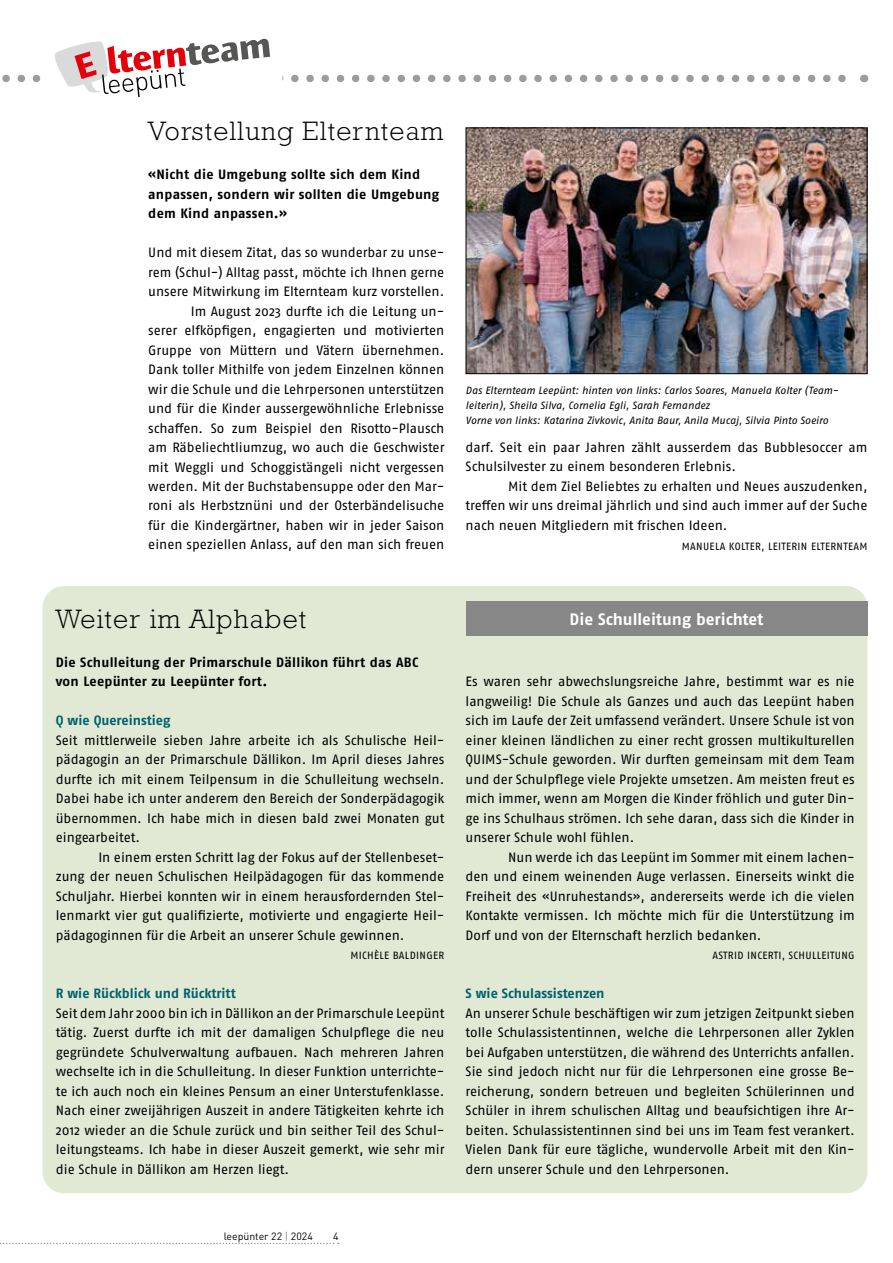
<style>
.page{position:relative;width:893px;height:1263px;background:#fff}
.page>*{position:absolute;margin:0;border:0;box-sizing:border-box;transform-origin:0 0}
.t1{font:300 27px "Rockwell Std";letter-spacing:.05em;color:#000}
.t2{font:700 16.5px "Fago OT";letter-spacing:-.005em;color:#fff}
.t3{font:13.5px/19.5px "Fago OT";letter-spacing:-.005em;color:#000;text-align:justify}
.t4{font:700 13.5px/19.5px "Fago OT";letter-spacing:.02em;color:#000}
.t5{font:700 13.5px "Fago OT";color:#00606e}
.t6{font:italic 10.5px/15px "Fago OT";letter-spacing:-.005em;color:#000}
.t7{font:10.5px "Fago OT";letter-spacing:.03em;color:#000}
.t8{font:10.5px "DINOT";color:#000}
.s1{color:#868786}
</style>
<div class="page">
<svg style="left:0;top:1243px;width:339px;height:1px"></svg>
<div style="left:43px;top:586px;width:824px;height:607px;background:#e1e9d4;border-radius:21px"></div>
<div style="left:466px;top:602px;width:401px;height:34px;background:#868786"></div>
<img style="left:468px;top:130px;width:397px;height:242px">
<div style="left:466px;top:128px;width:401px;height:246px;border:1px solid #000"></div>
<svg style="left:2px;top:38px;width:844px;height:60px"></svg>
<h1 class="t1" style="left:148px;top:116px;width:297px">Vorstellung Elternteam</h1>
<p class="t4" style="left:148px;top:165px;width:293px">«Nicht die Umgebung sollte sich dem Kind anpassen, sondern wir sollten die Umgebung dem Kind anpassen.»</p>
<p class="t3" style="left:148px;top:243px;width:298px;text-align:right">Und mit diesem Zitat, das so wunderbar zu unse&shy;rem (Schul-) Alltag passt, möchte ich Ihnen gerne unsere Mitwirkung im Elternteam kurz vorstellen.<br>Im August 2023 durfte ich die Leitung un-<br>serer elfköpfigen, engagierten und motivierten Gruppe von Müttern und Vätern übernehmen.<br>Dank toller Mithilfe von jedem Einzelnen können wir die Schule und die Lehrpersonen unterstützen und für die Kinder aussergewöhnliche Erlebnisse schaffen. So zum Beispiel den Risotto-Plausch am Räbeliechtliumzug, wo auch die Geschwister mit Weggli und Schoggistängeli nicht vergessen werden. Mit der Buchstabensuppe oder den Mar&shy;roni als Herbstznüni und der Osterbändelisuche für die Kindergärtner, haben wir in jeder Saison einen speziellen Anlass, auf den man sich freuen</p>
<p class="t6" style="left:466px;top:382px;width:374px">Das Elternteam Leepünt: hinten von links: Carlos Soares, Manuela Kolter ( Team&shy;leiterin ), Sheila Silva, Cornelia Egli, Sarah Fernandez<br>Vorne von links: Katarina Zivkovic, Anita Baur, Anila Mucaj, Silvia Pinto Soeiro</p>
<p class="t3" style="left:466px;top:437px;width:403px">darf. Seit ein paar Jahren zählt ausserdem das Bubblesoccer am<br>Schulsilvester zu einem besonderen Erlebnis.</p>
<p class="t3" style="left:466px;top:476px;width:403px;text-indent:43px">Mit dem Ziel Beliebtes zu erhalten und Neues auszudenken, treffen wir uns dreimal jährlich und sind auch immer auf der Suche nach neuen Mitgliedern mit frischen Ideen.</p>
<p class="t7" style="left:682px;top:540px;width:187px">MANUELA KOLTER, LEITERIN ELTERNTEAM</p>
<h1 class="t1" style="left:56px;top:603px;width:252px">Weiter im Alphabet</h1>
<p class="t4" style="left:56px;top:652px;width:364px">Die Schulleitung der Primarschule Dällikon führt das ABC von Leepünter zu Leepünter fort.</p>
<p class="t5" style="left:56px;top:712px;width:116px">Q wie Quereinstieg</p>
<p class="t3" style="left:56px;top:730px;width:390px">Seit mittlerweile sieben Jahre arbeite ich als Schulische Heil&shy;pädagogin an der Primarschule Dällikon. Im April dieses Jahres durfte ich mit einem Teilpensum in die Schulleitung wechseln.<br>Dabei habe ich unter anderem den Bereich der Sonderpädagogik übernommen. Ich habe mich in diesen bald zwei Monaten gut eingearbeitet.</p>
<p class="t3" style="left:56px;top:847px;width:390px;text-indent:43px">In einem ersten Schritt lag der Fokus auf der Stellenbeset&shy;zung der neuen Schulischen Heilpädagogen für das kommende Schuljahr. Hierbei konnten wir in einem herausfordernden Stel&shy;lenmarkt vier gut qualifizierte, motivierte und engagierte Heil&shy;pädagoginnen für die Arbeit an unserer Schule gewinnen.</p>
<p class="t7" style="left:350px;top:949px;width:95px">MICHÈLE BALDINGER</p>
<p class="t5" style="left:56px;top:985px;width:182px">R wie Rückblick und Rücktritt</p>
<p class="t3" style="left:56px;top:1003px;width:390px">Seit dem Jahr 2000 bin ich in Dällikon an der Primarschule Leepünt tätig. Zuerst durfte ich mit der damaligen Schulpflege die neu gegründete Schulverwaltung aufbauen. Nach mehreren Jahren wechselte ich in die Schulleitung. In dieser Funktion unterrichte&shy;te ich auch noch ein kleines Pensum an einer Unterstufenklasse.<br>Nach einer zweijährigen Auszeit in andere Tätigkeiten kehrte ich 2012 wieder an die Schule zurück und bin seither Teil des Schul&shy;leitungsteams. Ich habe in dieser Auszeit gemerkt, wie sehr mir die Schule in Dällikon am Herzen liegt.</p>
<p class="t2" style="left:569px;top:609px;width:196px">Die Schulleitung berichtet</p>
<p class="t3" style="left:466px;top:671px;width:391px">Es waren sehr abwechslungsreiche Jahre, bestimmt war es nie langweilig! Die Schule als Ganzes und auch das Leepünt haben sich im Laufe der Zeit umfassend verändert. Unsere Schule ist von einer kleinen ländlichen zu einer recht grossen multikulturellen QUIMS-Schule geworden. Wir durften gemeinsam mit dem Team und der Schulpflege viele Projekte umsetzen. Am meisten freut es mich immer, wenn am Morgen die Kinder fröhlich und guter Din&shy;ge ins Schulhaus strömen. Ich sehe daran, dass sich die Kinder in unserer Schule wohl fühlen.</p>
<p class="t3" style="left:466px;top:847px;width:391px;text-indent:43px">Nun werde ich das Leepünt im Sommer mit einem lachen&shy;den und einem weinenden Auge verlassen. Einerseits winkt die Freiheit des «Unruhestands», andererseits werde ich die vielen Kontakte vermissen. Ich möchte mich für die Unterstützung im Dorf und von der Elternschaft herzlich bedanken.</p>
<p class="t7" style="left:712px;top:949px;width:144px">ASTRID INCERTI, SCHULLEITUNG</p>
<p class="t5" style="left:466px;top:985px;width:140px">S wie Schulassistenzen</p>
<p class="t3" style="left:466px;top:1003px;width:391px">An unserer Schule beschäftigen wir zum jetzigen Zeitpunkt sieben tolle Schulassistentinnen, welche die Lehrpersonen aller Zyklen bei Aufgaben unterstützen, die während des Unterrichts anfallen.<br>Sie sind jedoch nicht nur für die Lehrpersonen eine grosse Be&shy;reicherung, sondern betreuen und begleiten Schülerinnen und Schüler in ihrem schulischen Alltag und beaufsichtigen ihre Ar&shy;beiten. Schulassistentinnen sind bei uns im Team fest verankert.<br>Vielen Dank für eure tägliche, wundervolle Arbeit mit den Kin&shy;dern unserer Schule und den Lehrpersonen.</p>
<p class="t8" style="left:224px;top:1229px;width:91px">leepünter 22 <span class="s1">|</span> 2024</p>
<p class="t8" style="left:333px;top:1229px;width:7px">4</p>
</div>
